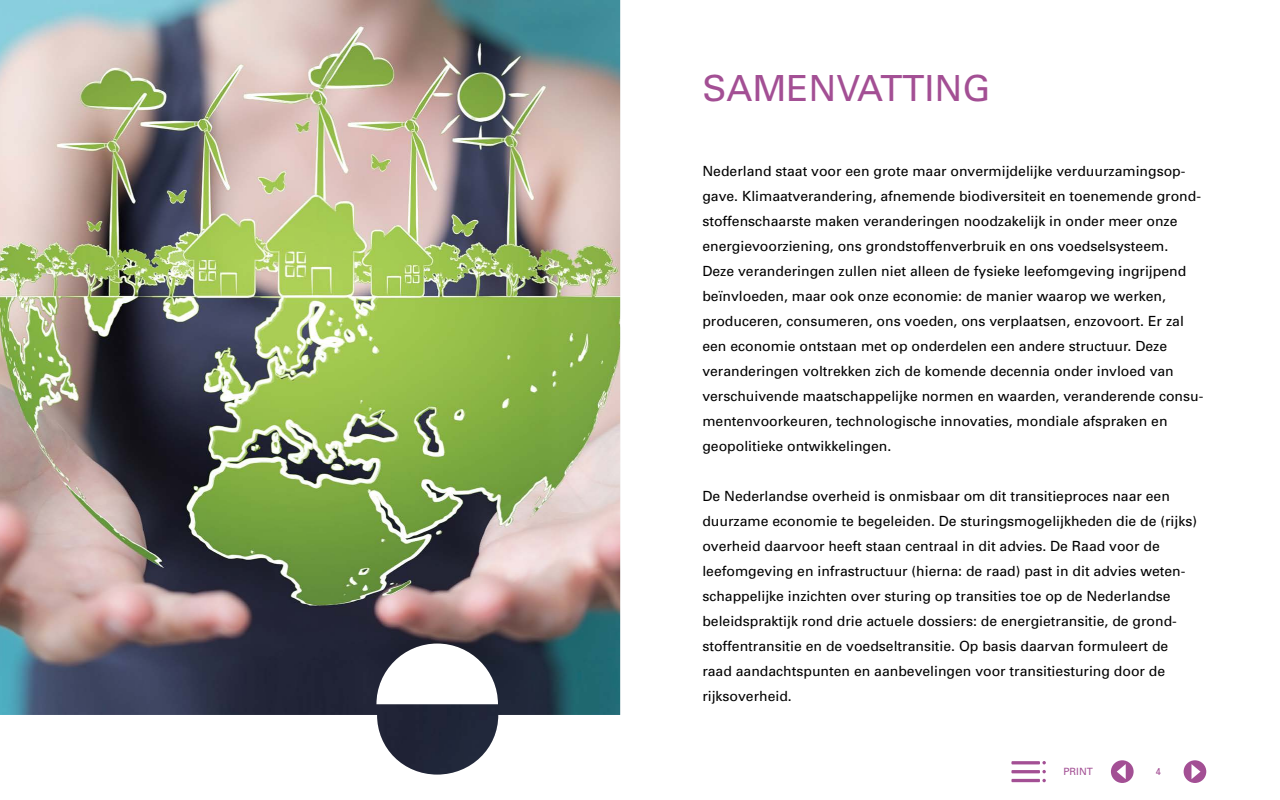
<style>
.page{position:relative;width:1280px;height:800px;background:#fff}
.page>*{position:absolute;margin:0;border:0;box-sizing:border-box;transform-origin:0 0}
.HOOFDSTUK_TITEL__H1{font:36px "Univers";color:#a34f94}
.platte_tekst__P{font:14px/25px "Univers";color:#000}
.t1{font:10px "Univers";color:#a34f94}
</style>
<div class="page">
<svg style="left:1184px;top:760px;width:22px;height:23px"></svg>
<svg style="left:1111px;top:760px;width:23px;height:23px"></svg>
<svg style="left:1042px;top:779px;width:4px;height:3px"></svg>
<hr style="left:1011px;top:779px;width:29px;height:3px;background:#a34f94">
<hr style="left:1011px;top:770px;width:29px;height:3px;background:#a34f94">
<svg style="left:1042px;top:770px;width:4px;height:3px"></svg>
<hr style="left:1011px;top:761px;width:29px;height:3px;background:#a34f94">
<svg style="left:1042px;top:761px;width:4px;height:3px"></svg>
<img style="left:0;top:0;width:620px;height:775px">
<h1 class="HOOFDSTUK_TITEL__H1" style="left:702px;top:66px;width:290px">SAMENVATTING</h1>
<p class="platte_tekst__P" style="left:702px;top:158px;width:503px">Nederland staat voor een grote maar onvermijdelijke verduurzamingsop&shy;gave. Klimaatverandering, afnemende biodiversiteit en toenemende grond&shy;stoffenschaarste maken veranderingen noodzakelijk in onder meer onze energievoorziening, ons grondstoffenverbruik en ons voedselsysteem.<br>Deze veranderingen zullen niet alleen de fysieke leefomgeving ingrijpend beïnvloeden, maar ook onze economie: de manier waarop we werken, produceren, consumeren, ons voeden, ons verplaatsen, enzovoort. Er zal een economie ontstaan met op onderdelen een andere structuur. Deze veranderingen voltrekken zich de komende decennia onder invloed van verschuivende maatschappelijke normen en waarden, veranderende consu&shy;mentenvoorkeuren, technologische innovaties, mondiale afspraken en geopolitieke ontwikkelingen.</p>
<p class="platte_tekst__P" style="left:702px;top:483px;width:496px">De Nederlandse overheid is onmisbaar om dit transitieproces naar een duurzame economie te begeleiden. De sturingsmogelijkheden die de (rijks) overheid daarvoor heeft staan centraal in dit advies. De Raad voor de leefomgeving en infrastructuur (hierna: de raad) past in dit advies weten&shy;schappelijke inzichten over sturing op transities toe op de Nederlandse beleidspraktijk rond drie actuele dossiers: de energietransitie, de grond&shy;stoffentransitie en de voedseltransitie. Op basis daarvan formuleert de raad aandachtspunten en aanbevelingen voor transitiesturing door de rijksoverheid.</p>
<p class="t1" style="left:1063px;top:765px;width:31px">PRINT</p>
<p class="t1" style="left:1155px;top:765px;width:7px">4</p>
</div>
